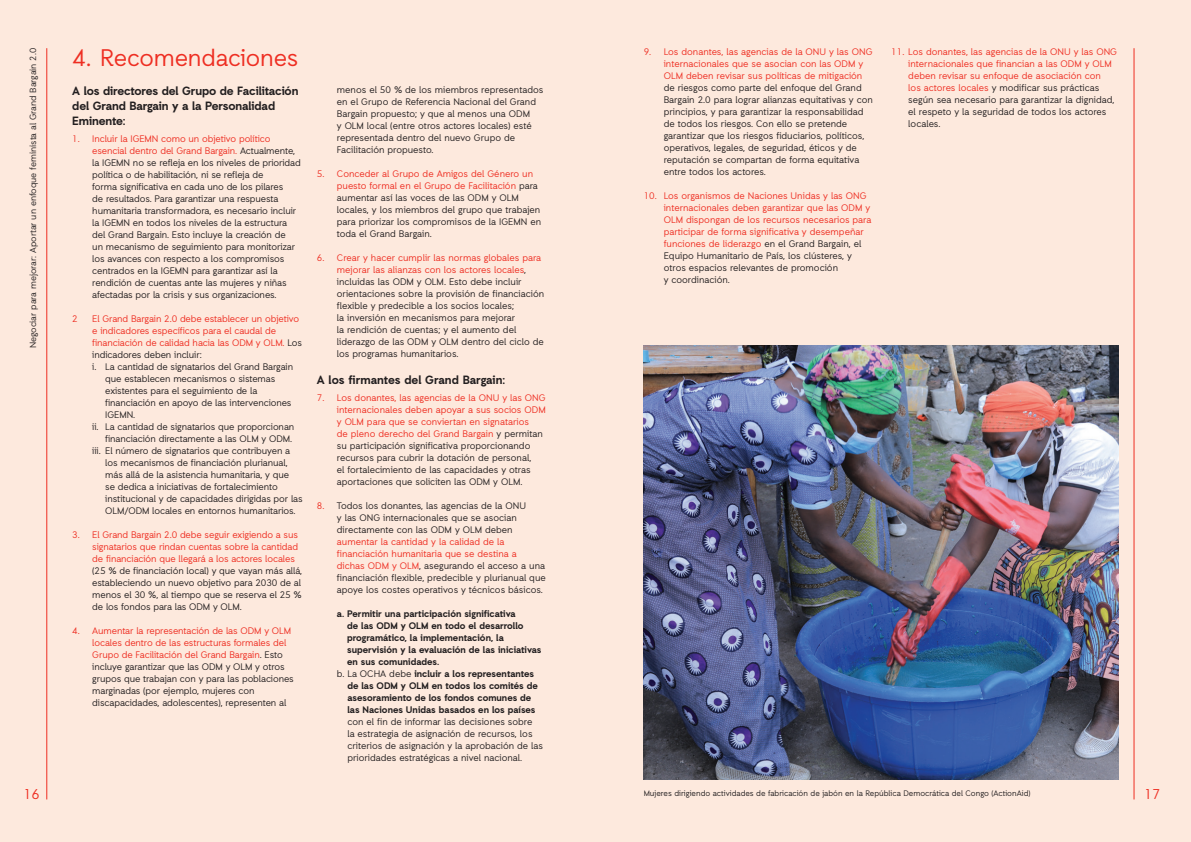
<style>
.page{position:relative;width:1191px;height:842px;background:#fff}
.page>*{position:absolute;margin:0;border:0;box-sizing:border-box;transform-origin:0 0}
.Sub_head_1{font:24px "Auxilia";letter-spacing:-.01em;color:#ee2e22}
.Body_Main{font:14.2px "Auxilia";color:#ee2e22}
.Sub_Head_3{font:700 12px/15px "Auxilia";letter-spacing:-.01em;color:#231f20}
.Main_Body_Copy{font:9.5px/12px "Auxilia";letter-spacing:-.01em;color:#231f20}
.Main_Body_Copy-2{font:9.5px/12px "Auxilia";color:#ee2e22}
.Main_Body_Copy-3{font:700 9.5px/12px "Auxilia";color:#231f20}
.t1{font:9px "Auxilia";color:#231f20}
.Photo_Caption{font:8px "Auxilia";color:#231f20}
.s1{color:#ee2e22}
.s2{color:#231f20}
.s3{font-weight:700}
</style>
<div class="page">
<div style="left:0;top:0;width:604px;height:842px;background:#fde9dd"></div>
<hr style="left:47px;top:48px;width:1px;height:751px;background:#ee2e22">
<div style="left:587px;top:0;width:604px;height:842px;background:#fde9dd"></div>
<img style="left:643px;top:346px;width:475px;height:433px">
<hr style="left:1133px;top:48px;width:1px;height:751px;background:#ee2e22">
<p class="t1" style="left:28px;top:348px;width:302px;rotate:-90deg">Negociar para mejorar: Aportar un enfoque feminista al Grand Bargain 2.0</p>
<p class="Body_Main" style="left:23px;top:786px;width:18px">16</p>
<p class="Sub_head_1" style="left:72px;top:43px;width:227px">4. Recomendaciones</p>
<p class="Sub_Head_3" style="left:72px;top:83px;width:228px">A los directores del Grupo de Facilitación del Grand Bargain y a la Personalidad<br>Eminente:</p>
<p class="Main_Body_Copy" style="left:92px;top:133px;width:210px;text-indent:-20px"><span class="s1">1. Incluir la IGEMN como un objetivo político esencial dentro del Grand Bargain.</span> Actualmente, la IGEMN no se refleja en los niveles de prioridad política o de habilitación, ni se refleja de<br>forma significativa en cada uno de los pilares<br>de resultados. Para garantizar una respuesta humanitaria transformadora, es necesario incluir la IGEMN en todos los niveles de la estructura del Grand Bargain. Esto incluye la creación de<br>un mecanismo de seguimiento para monitorizar los avances con respecto a los compromisos centrados en la IGEMN para garantizar así la rendición de cuentas ante las mujeres y niñas afectadas por la crisis y sus organizaciones.</p>
<p class="Main_Body_Copy-2" style="left:72px;top:313px;width:7px">2</p>
<p class="Main_Body_Copy-2" style="left:92px;top:313px;width:211px">El Grand Bargain 2.0 debe establecer un objetivo e indicadores específicos para el caudal de financiación de calidad hacia las ODM y OLM. <span class="s2">Los indicadores deben incluir:</span></p>
<p class="Main_Body_Copy" style="left:105px;top:361px;width:189px;text-indent:-13px">i. La cantidad de signatarios del Grand Bargain que establecen mecanismos o sistemas existentes para el seguimiento de la financiación en apoyo de las intervenciones IGEMN.</p>
<p class="Main_Body_Copy" style="left:92px;top:421px;width:203px;text-align:right">ii. La cantidad de signatarios que proporcionan financiación directamente a las OLM y ODM.</p>
<p class="Main_Body_Copy" style="left:105px;top:445px;width:199px;text-indent:-13px">iii. El número de signatarios que contribuyen a los mecanismos de financiación plurianual, más allá de la asistencia humanitaria, y que<br>se dedica a iniciativas de fortalecimiento institucional y de capacidades dirigidas por las OLM/ODM locales en entornos humanitarios.</p>
<p class="Main_Body_Copy" style="left:92px;top:529px;width:211px;text-indent:-20px"><span class="s1">3. El Grand Bargain 2.0 debe seguir exigiendo a sus signatarios que rindan cuentas sobre la cantidad de financiación que llegará a los actores locales </span>(25 % de financiación local) y que vayan más allá, estableciendo un nuevo objetivo para 2030 de al menos el 30 %, al tiempo que se reserva el 25 % de los fondos para las ODM y OLM.</p>
<p class="Main_Body_Copy" style="left:92px;top:625px;width:203px;text-indent:-20px"><span class="s1">4. Aumentar la representación de las ODM y OLM locales dentro de las estructuras formales del Grupo de Facilitación del Grand Bargain</span>. Esto incluye garantizar que las ODM y OLM y otros grupos que trabajan con y para las poblaciones marginadas (por ejemplo, mujeres con discapacidades, adolescentes), representen al</p>
<p class="Main_Body_Copy" style="left:337px;top:83px;width:208px">menos el 50 % de los miembros representados en el Grupo de Referencia Nacional del Grand Bargain propuesto; y que al menos una ODM<br>y OLM local (entre otros actores locales) esté representada dentro del nuevo Grupo de Facilitación propuesto.</p>
<p class="Main_Body_Copy" style="left:337px;top:167px;width:206px;text-indent:-20px"><span class="s1">5. Conceder al Grupo de Amigos del Género un puesto formal en el Grupo de Facilitación</span> para aumentar así las voces de las ODM y OLM locales, y los miembros del grupo que trabajen para priorizar los compromisos de la IGEMN en toda el Grand Bargain.</p>
<p class="Main_Body_Copy" style="left:337px;top:251px;width:209px;text-indent:-20px"><span class="s1">6. Crear y hacer cumplir las normas globales para mejorar las alianzas con los actores locales</span>, incluidas las ODM y OLM. Esto debe incluir orientaciones sobre la provisión de financiación flexible y predecible a los socios locales;<br>la inversión en mecanismos para mejorar<br>la rendición de cuentas; y el aumento del liderazgo de las ODM y OLM dentro del ciclo de los programas humanitarios.</p>
<p class="Sub_Head_3" style="left:317px;top:372px;width:190px">A los firmantes del Grand Bargain:</p>
<p class="Main_Body_Copy" style="left:337px;top:392px;width:210px;text-indent:-20px"><span class="s1">7. Los donantes, las agencias de la ONU y las ONG internacionales deben apoyar a sus socios ODM y OLM para que se conviertan en signatarios<br>de pleno derecho del Grand Bargain</span> y permitan su participación significativa proporcionando recursos para cubrir la dotación de personal,<br>el fortalecimiento de las capacidades y otras aportaciones que soliciten las ODM y OLM.</p>
<p class="Main_Body_Copy" style="left:337px;top:500px;width:210px;text-indent:-20px"><span class="s1">8.</span> Todos los donantes, las agencias de la ONU<br>y las ONG internacionales que se asocian directamente con las ODM y OLM deben <span class="s1">aumentar la cantidad y la calidad de la financiación humanitaria que se destina a dichas ODM y OLM</span>, asegurando el acceso a una financiación flexible, predecible y plurianual que apoye los costes operativos y técnicos básicos.</p>
<p class="Main_Body_Copy-3" style="left:347px;top:608px;width:196px;text-indent:-10px">a. Permitir una participación significativa<br>de las ODM y OLM en todo el desarrollo programático, la implementación, la supervisión y la evaluación de las iniciativas en sus comunidades.</p>
<p class="Main_Body_Copy" style="left:347px;top:668px;width:197px;text-indent:-11px">b. La OCHA debe <span class="s3">incluir a los representantes de las ODM y OLM en todos los comités de asesoramiento de los fondos comunes de las Naciones Unidas basados en los países </span>con el fin de informar las decisiones sobre<br>la estrategia de asignación de recursos, los criterios de asignación y la aprobación de las prioridades estratégicas a nivel nacional.</p>
<p class="Main_Body_Copy" style="left:663px;top:46px;width:211px;text-indent:-20px"><span class="s1">9. Los donantes, las agencias de la ONU y las ONG internacionales que se asocian con las ODM y OLM deben revisar sus políticas de mitigación </span>de riesgos como parte del enfoque del Grand Bargain 2.0 para lograr alianzas equitativas y con principios, y para garantizar la responsabilidad de todos los riesgos. Con ello se pretende garantizar que los riesgos fiduciarios, políticos, operativos, legales, de seguridad, éticos y de reputación se compartan de forma equitativa entre todos los actores.</p>
<p class="Main_Body_Copy-2" style="left:663px;top:190px;width:209px;text-indent:-20px">10. Los organismos de Naciones Unidas y las ONG internacionales deben garantizar que las ODM y OLM dispongan de los recursos necesarios para participar de forma significativa y desempeñar funciones de liderazgo <span class="s2">en el Grand Bargain, el Equipo Humanitario de País, los clústeres, y otros espacios relevantes de promoción<br>y coordinación.</span></p>
<p class="Main_Body_Copy-2" style="left:908px;top:46px;width:210px;text-indent:-17px">11. Los donantes, las agencias de la ONU y las ONG internacionales que financian a las ODM y OLM deben revisar su enfoque de asociación con<br>los actores locales <span class="s2">y modificar sus prácticas según sea necesario para garantizar la dignidad, el respeto y la seguridad de todos los actores locales.</span></p>
<p class="Photo_Caption" style="left:643px;top:789px;width:388px">Mujeres dirigiendo actividades de fabricación de jabón en la República Democrática del Congo (ActionAid)</p>
<p class="Body_Main" style="left:1144px;top:786px;width:18px">17</p>
</div>
